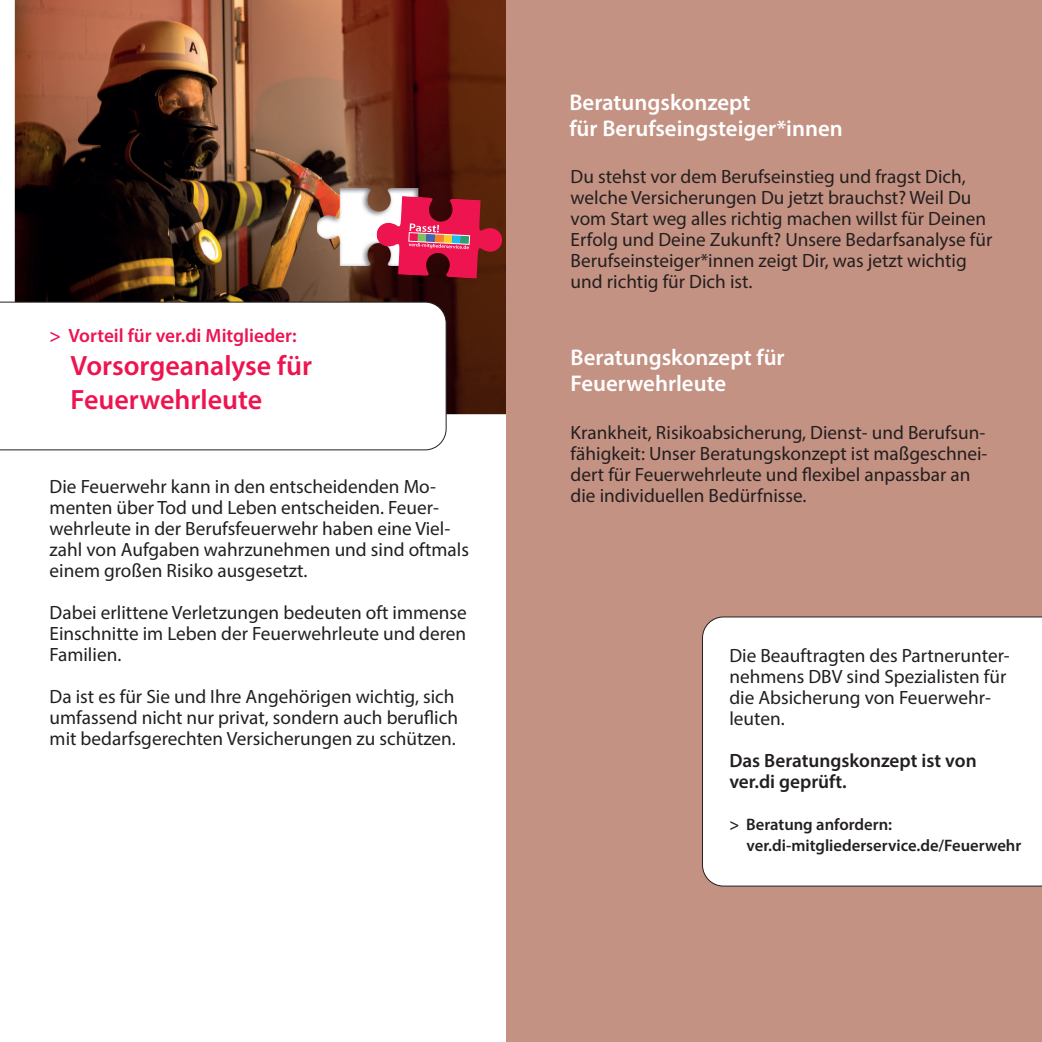
<style>
.page{position:relative;width:1042px;height:1042px;background:#fff}
.page>*{position:absolute;margin:0;border:0;box-sizing:border-box;transform-origin:0 0}
.t1{font:600 28px/33.6px "Myriad Pro";color:#ed1450}
.t2{font:600 22.75px/26.2px "Myriad Pro";color:#fff}
.t3{font:19.25px/21px "Myriad Pro";color:#231f20}
.t4{font:600 19.25px/21px "Myriad Pro";color:#231f20}
.t5{font:600 19.25px "Myriad Pro";color:#ed1450}
.t6{font:600 16.62px/21px "Myriad Pro";color:#231f20}
</style>
<div class="page">
<img style="left:15px;top:0;width:491px;height:414px">
<svg style="left:0;top:302px;width:446px;height:148px"></svg>
<img style="left:317px;top:189px;width:103px;height:77px">
<svg style="left:376px;top:196px;width:126px;height:82px;background:#b2324c"></svg>
<div style="left:506px;top:0;width:536px;height:1042px;background:#c49282"></div>
<div style="left:702px;top:616px;width:340px;height:270px;background:#fff"></div>
<p class="t5" style="left:50px;top:323px;width:248px">&gt; Vorteil für ver.di Mitglieder:</p>
<h1 class="t1" style="left:71px;top:348px;width:243px">Vorsorgeanalyse für<br>Feuerwehrleute</h1>
<p class="t3" style="left:50px;top:475px;width:421px">Die Feuerwehr kann in den entscheidenden Mo&shy;menten über Tod und Leben entscheiden. Feuer&shy;wehrleute in der Berufsfeuerwehr haben eine Viel&shy;zahl von Aufgaben wahrzunehmen und sind oftmals einem großen Risiko ausgesetzt.</p>
<p class="t3" style="left:50px;top:601px;width:419px;text-align:justify">Dabei erlittene Verletzungen bedeuten oft immense Einschnitte im Leben der Feuerwehrleute und deren Familien.</p>
<p class="t3" style="left:50px;top:685px;width:410px">Da ist es für Sie und Ihre Angehörigen wichtig, sich umfassend nicht nur privat, sondern auch beruflich mit bedarfsgerechten Versicherungen zu schützen.</p>
<p class="t2" style="left:569px;top:89px;width:275px">Beratungskonzept<br>für Berufseingsteiger*innen</p>
<p class="t3" style="left:570px;top:166px;width:423px">Du stehst vor dem Berufseinstieg und fragst Dich, welche Versicherungen Du jetzt brauchst? Weil Du vom Start weg alles richtig machen willst für Deinen Erfolg und Deine Zukunft? Unsere Bedarfsanalyse für Berufseinsteiger*innen zeigt Dir, was jetzt wichtig und richtig für Dich ist.</p>
<p class="t2" style="left:570px;top:344px;width:216px">Beratungskonzept für<br>Feuerwehrleute</p>
<p class="t3" style="left:570px;top:422px;width:418px">Krankheit, Risikoabsicherung, Dienst- und Berufsun&shy;fähigkeit: Unser Beratungskonzept ist maßgeschnei&shy;dert für Feuerwehrleute und flexibel anpassbar an die individuellen Bedürfnisse.</p>
<p class="t3" style="left:729px;top:644px;width:282px">Die Beauftragten des Partnerunter&shy;nehmens DBV sind Spezialisten für die Absicherung von Feuerwehr&shy;leuten.</p>
<p class="t4" style="left:729px;top:749px;width:249px">Das Beratungskonzept ist von ver.di geprüft.</p>
<p class="t6" style="left:746px;top:813px;width:276px;text-indent:-17px">&gt; Beratung anfordern: ver.di-mitgliederservice.de/Feuerwehr</p>
</div>
